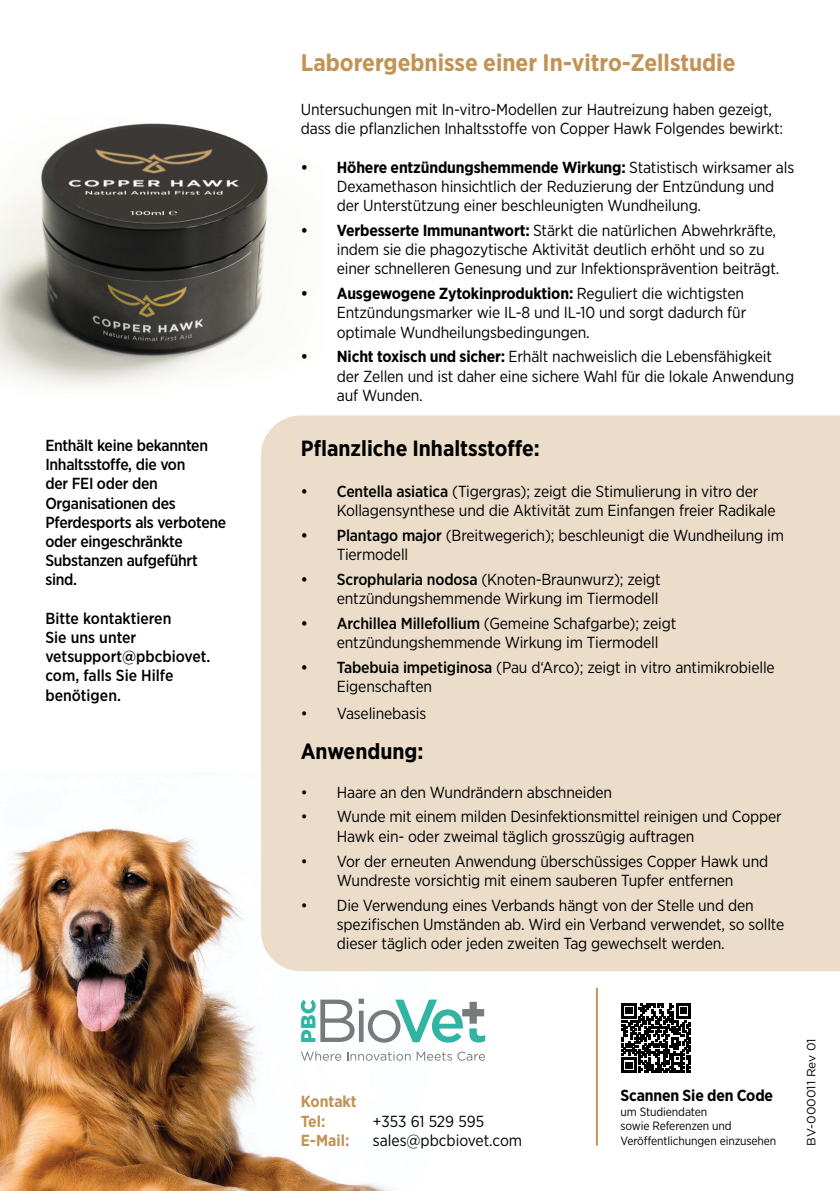
<style>
.page{position:relative;width:840px;height:1191px;background:#fff}
.page>*{position:absolute;margin:0;border:0;box-sizing:border-box;transform-origin:0 0}
.t1{font:700 24px "Gotham Narrow";color:#c19356}
.t2{font:700 22px "Gotham Narrow";color:#000}
.t3{font:16px/19.2px "Gotham Narrow";letter-spacing:-.01em;color:#000}
.t4{font:500 16px/19.2px "Gotham Narrow";letter-spacing:-.02em;color:#000}
.t5{font:500 16px/19.2px "Gotham Narrow";color:#000}
.t6{font:700 16px "Gotham Narrow";color:#c19356}
.t7{font:700 16px "Gotham Narrow";letter-spacing:-.01em;color:#000}
.t8{font:12px/14.4px "Gotham Narrow";letter-spacing:-.01em;color:#000}
.t9{font:12px "Gotham";letter-spacing:-.005em;color:#000}
.s1{font-weight:700}
.s2{font-weight:500}
</style>
<div class="page">
<img style="left:0;top:828px;width:439px;height:363px">
<div style="left:261px;top:415px;width:578px;height:556px;background:#ebddca"></div>
<svg style="left:301px;top:1051px;width:40px;height:9px"></svg>
<svg style="left:347px;top:1051px;width:63px;height:9px"></svg>
<svg style="left:416px;top:1051px;width:68px;height:9px"></svg>
<svg style="left:300px;top:998px;width:185px;height:44px"></svg>
<img style="left:0;top:123px;width:268px;height:264px">
<hr style="left:595px;top:987px;width:2px;height:158px;background:#c19356">
<svg style="left:621px;top:1003px;width:69px;height:69px"></svg>
<p class="t4" style="left:45px;top:435px;width:182px">Enthält keine bekannten<br>Inhaltsstoffe, die von<br>der FEI oder den<br>Organisationen des<br>Pferdesports als verbotene oder eingeschränkte<br>Substanzen aufgeführt sind.</p>
<p class="t5" style="left:45px;top:608px;width:166px">Bitte kontaktieren<br>Sie uns unter vetsupport@pbcbiovet. com, falls Sie Hilfe benötigen.</p>
<p class="t1" style="left:300px;top:48px;width:436px">Laborergebnisse einer In-vitro-Zellstudie</p>
<p class="t3" style="left:300px;top:99px;width:483px">Untersuchungen mit In-vitro-Modellen zur Hautreizung haben gezeigt, dass die pflanzlichen Inhaltsstoffe von Copper Hawk Folgendes bewirkt:</p>
<p class="t3" style="left:336px;top:157px;width:458px;text-indent:-36px"><span class="s1">• Höhere entzündungshemmende Wirkung:</span> Statistisch wirksamer als<br>Dexamethason hinsichtlich der Reduzierung der Entzündung und der Unterstützung einer beschleunigten Wundheilung.</p>
<p class="t3" style="left:336px;top:220px;width:443px;text-indent:-36px"><span class="s1">• Verbesserte Immunantwort:</span> Stärkt die natürlichen Abwehrkräfte, indem sie die phagozytische Aktivität deutlich erhöht und so zu einer schnelleren Genesung und zur Infektionsprävention beiträgt.</p>
<p class="t3" style="left:336px;top:283px;width:410px;text-indent:-36px"><span class="s1">• Ausgewogene Zytokinproduktion:</span> Reguliert die wichtigsten<br>Entzündungsmarker wie IL-8 und IL-10 und sorgt dadurch für optimale Wundheilungsbedingungen.</p>
<p class="t3" style="left:336px;top:347px;width:458px;text-indent:-36px"><span class="s1">• Nicht toxisch und sicher:</span> Erhält nachweislich die Lebensfähigkeit der Zellen und ist daher eine sichere Wahl für die lokale Anwendung auf Wunden.</p>
<p class="t2" style="left:300px;top:434px;width:240px">Pflanzliche Inhaltsstoffe:</p>
<p class="t3" style="left:336px;top:481px;width:440px;text-indent:-36px"><span class="s2">• Centella asiatica</span> (Tigergras); zeigt die Stimulierung in vitro der<br>Kollagensynthese und die Aktivität zum Einfangen freier Radikale</p>
<p class="t3" style="left:336px;top:525px;width:448px;text-indent:-36px"><span class="s2">• Plantago major</span> (Breitwegerich); beschleunigt die Wundheilung im<br>Tiermodell</p>
<p class="t3" style="left:300px;top:569px;width:361px;text-align:right"><span class="s2">• Scrophularia nodosa</span> (Knoten-Braunwurz); zeigt entzündungshemmende Wirkung im Tiermodell</p>
<p class="t3" style="left:336px;top:613px;width:341px;text-indent:-36px"><span class="s2">• Archillea Millefollium</span> (Gemeine Schafgarbe); zeigt entzündungshemmende Wirkung im Tiermodell</p>
<p class="t3" style="left:336px;top:657px;width:439px;text-indent:-36px"><span class="s2">• Tabebuia impetiginosa</span> (Pau d‘Arco); zeigt in vitro antimikrobielle<br>Eigenschaften</p>
<p class="t3" style="left:300px;top:704px;width:127px">• Vaselinebasis</p>
<p class="t2" style="left:300px;top:737px;width:124px">Anwendung:</p>
<p class="t3" style="left:300px;top:782px;width:312px">• Haare an den Wundrändern abschneiden</p>
<p class="t3" style="left:336px;top:807px;width:446px;text-indent:-36px">• Wunde mit einem milden Desinfektionsmittel reinigen und Copper<br>Hawk ein- oder zweimal täglich grosszügig auftragen</p>
<p class="t3" style="left:300px;top:851px;width:468px;text-align:center">• Vor der erneuten Anwendung überschüssiges Copper Hawk und<br>Wundreste vorsichtig mit einem sauberen Tupfer entfernen</p>
<p class="t3" style="left:336px;top:895px;width:448px;text-indent:-36px">• Die Verwendung eines Verbands hängt von der Stelle und den spezifischen Umständen ab. Wird ein Verband verwendet, so sollte dieser täglich oder jeden zweiten Tag gewechselt werden.</p>
<p class="t6" style="left:300px;top:1091px;width:57px">Kontakt</p>
<p class="t6" style="left:300px;top:1110px;width:26px">Tel:</p>
<p class="t3" style="left:372px;top:1111px;width:113px">+353 61 529 595</p>
<p class="t6" style="left:300px;top:1130px;width:50px">E-Mail:</p>
<p class="t3" style="left:372px;top:1130px;width:151px">sales@pbcbiovet.com</p>
<p class="t7" style="left:620px;top:1085px;width:154px">Scannen Sie den Code</p>
<p class="t8" style="left:620px;top:1104px;width:157px">um Studiendaten<br>sowie Referenzen und<br>Veröffentlichungen einzusehen</p>
<p class="t9" style="left:803px;top:1145px;width:109px;rotate:-90deg">BV-000011 Rev 01</p>
</div>
